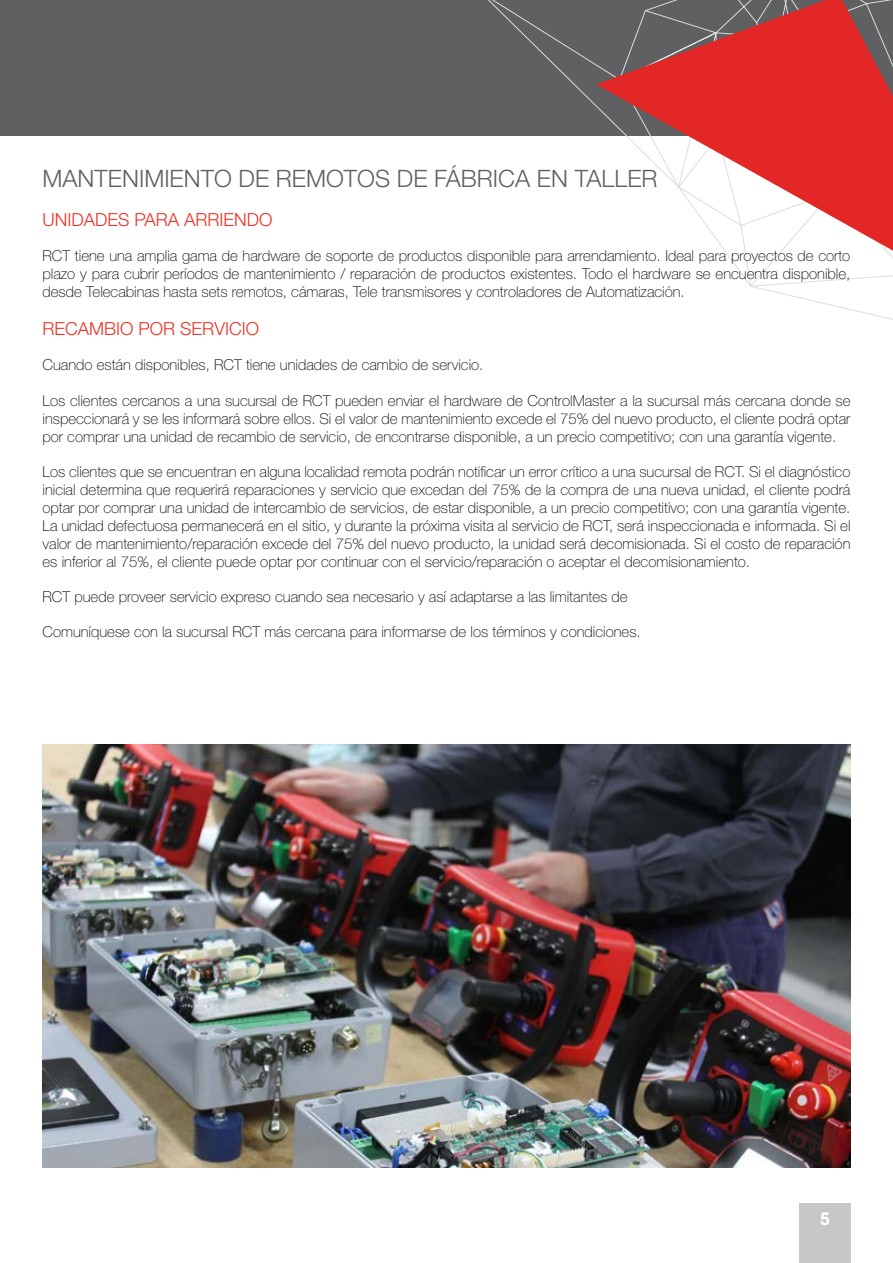
<style>
.page{position:relative;width:893px;height:1263px;background:#fff}
.page>*{position:absolute;margin:0;border:0;box-sizing:border-box;transform-origin:0 0}
.t1{font:300 24px "Helvetica Neue LT Std";color:#5f6062}
.t2{font:300 18px "Helvetica Neue LT Std";color:#ee3124}
.t3{font:700 18px "Arial";color:#fff}
.t4{font:100 15px/18px "Helvetica Neue LT Std";color:#000;text-align:justify}
</style>
<div class="page">
<div style="left:0;top:0;width:893px;height:136px;background:#5f6062"></div>
<svg style="left:488px;top:0;width:405px;height:320px"></svg>
<svg style="left:596px;top:0;width:297px;height:263px"></svg>
<img style="left:43px;top:744px;width:807px;height:423px">
<div style="left:799px;top:1203px;width:51px;height:60px;background:#c7c7c8"></div>
<h1 class="t1" style="left:43px;top:164px;width:617px">MANTENIMIENTO DE REMOTOS DE FÁBRICA EN TALLER</h1>
<p class="t2" style="left:43px;top:208px;width:232px">UNIDADES PARA ARRIENDO</p>
<p class="t4" style="left:43px;top:246px;width:809px">RCT tiene una amplia gama de hardware de soporte de productos disponible para arrendamiento. Ideal para proyectos de corto plazo y para cubrir períodos de mantenimiento / reparación de productos existentes. Todo el hardware se encuentra disponible, desde Telecabinas hasta sets remotos, cámaras, Tele transmisores y controladores de Automatización.</p>
<p class="t2" style="left:43px;top:318px;width:218px">RECAMBIO POR SERVICIO</p>
<p class="t4" style="left:43px;top:356px;width:442px">Cuando están disponibles, RCT tiene unidades de cambio de servicio.</p>
<p class="t4" style="left:43px;top:391px;width:809px">Los clientes cercanos a una sucursal de RCT pueden enviar el hardware de ControlMaster a la sucursal más cercana donde se inspeccionará y se les informará sobre ellos. Si el valor de mantenimiento excede el 75% del nuevo producto, el cliente podrá optar por comprar una unidad de recambio de servicio, de encontrarse disponible, a un precio competitivo; con una garantía vigente.</p>
<p class="t4" style="left:43px;top:462px;width:809px">Los clientes que se encuentran en alguna localidad remota podrán notificar un error crítico a una sucursal de RCT. Si el diagnóstico inicial determina que requerirá reparaciones y servicio que excedan del 75% de la compra de una nueva unidad, el cliente podrá optar por comprar una unidad de intercambio de servicios, de estar disponible, a un precio competitivo; con una garantía vigente.<br>La unidad defectuosa permanecerá en el sitio, y durante la próxima visita al servicio de RCT, será inspeccionada e informada. Si el valor de mantenimiento/reparación excede del 75% del nuevo producto, la unidad será decomisionada. Si el costo de reparación es inferior al 75%, el cliente puede optar por continuar con el servicio/reparación o aceptar el decomisionamiento.</p>
<p class="t4" style="left:43px;top:587px;width:587px">RCT puede proveer servicio expreso cuando sea necesario y así adaptarse a las limitantes de</p>
<p class="t4" style="left:43px;top:622px;width:600px">Comuníquese con la sucursal RCT más cercana para informarse de los términos y condiciones.</p>
<p class="t3" style="left:820px;top:1206px;width:12px">5</p>
</div>
